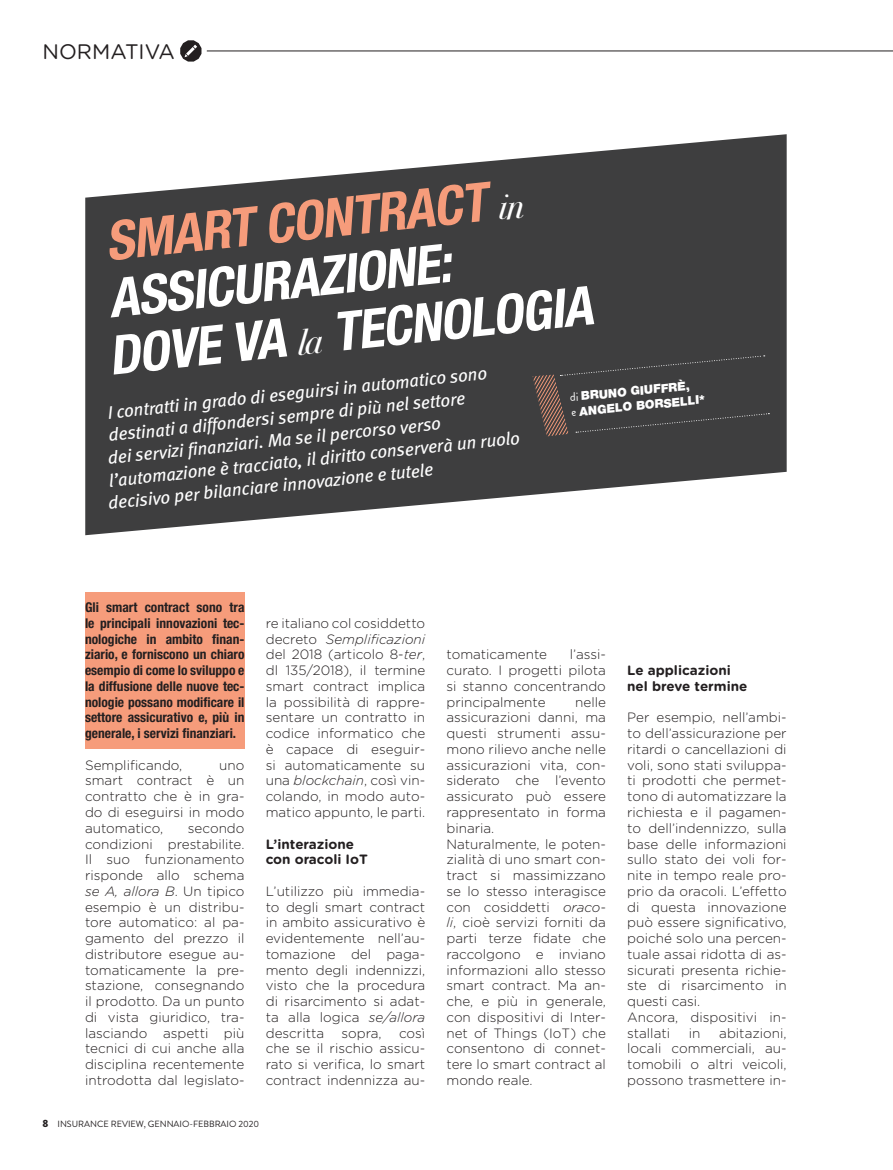
<style>
.page{position:relative;width:893px;height:1170px;background:#fff}
.page>*{position:absolute;margin:0;border:0;box-sizing:border-box;transform-origin:0 0}
.t1{font:italic 700 condensed 54px "Helvetica Neue LT Std";color:#fff}
.t2{font:italic 700 condensed 54px "Helvetica Neue LT Std";color:#f69c7b}
.t3{font:21px "Gotham Rounded";color:#231f20}
.t4{font:italic 18px "Meta";color:#fff}
.t5{font:300 13.5px/15.8px "Gotham Rounded";color:#231f20;text-align:justify}
.t6{font:700 condensed 13.5px/15.8px "Helvetica Neue LT Std";color:#231f20;text-align:justify}
.t7{font:700 13.5px "Gotham Rounded";color:#231f20}
.t8{font:900 12.15px "Helvetica Neue LT Std";color:#fff}
.t9{font:9px "Brandon Grotesque";color:#231f20}
.s1{font-family:"Bodoni Svty Two ITCTT";font-weight:400;font-stretch:normal;font-size:36px;color:#fff}
.s2{font-family:"Bodoni Svty Two ITCTT";font-weight:400;font-stretch:normal;font-size:36px}
.s3{font-family:"Brandon Grotesque";font-weight:400}
.s4{font-family:"Brandon Grotesque";font-weight:400;font-style:italic}
.s5{font-style:italic}
.s6{font-weight:900;font-size:10.5px}
</style>
<div class="page">
<hr style="left:207px;top:51px;width:686px;height:1px;background:#231f20">
<svg style="left:85px;top:134px;width:702px;height:402px;fill:#3e3e3f"></svg>
<svg style="left:533px;top:355px;width:236px;height:81px;background:#434141"></svg>
<div style="left:85px;top:591px;width:159px;height:157px;background:#f69c7b"></div>
<svg style="left:180px;top:40px;width:21px;height:22px"></svg>
<p class="t3" style="left:43px;top:37px;width:134px">NORMATIVA</p>
<p class="t2" style="left:102px;top:209px;width:421px;rotate:-6deg">SMART CONTRACT <span class="s1">in</span></p>
<p class="t1" style="left:105px;top:266px;width:345px;rotate:-6deg">ASSICURAZIONE:</p>
<p class="t1" style="left:105px;top:323px;width:488px;rotate:-6deg">DOVE VA <span class="s2">la</span> TECNOLOGIA</p>
<p class="t8" style="left:569px;top:389px;width:122px;rotate:-5deg"><span class="s3">di</span> BRUNO GIUFFRÈ,</p>
<p class="t4" style="left:107px;top:402px;width:383px;rotate:-6deg">I contratti in grado di eseguirsi in automatico sono</p>
<p class="t4" style="left:108px;top:425px;width:360px;rotate:-6deg">destinati a diffondersi sempre di più nel settore</p>
<p class="t8" style="left:571px;top:404px;width:135px;rotate:-5deg"><span class="s4">e</span> ANGELO BORSELLI*</p>
<p class="t4" style="left:107px;top:447px;width:336px;rotate:-6deg">dei servizi finanziari. Ma se il percorso verso</p>
<p class="t4" style="left:108px;top:470px;width:415px;rotate:-6deg">l’automazione è tracciato, il diritto conserverà un ruolo</p>
<p class="t4" style="left:107px;top:493px;width:328px;rotate:-6deg">decisivo per bilanciare innovazione e tutele</p>
<p class="t6" style="left:85px;top:599px;width:161px">Gli smart contract sono tra le principali innovazioni tec&shy;nologiche in ambito finan&shy;ziario, e forniscono un chiaro esempio di come lo sviluppo e la diffusione delle nuove tec&shy;nologie possano modificare il settore assicurativo e, più in generale, i servizi finanziari.</p>
<p class="t5" style="left:85px;top:756px;width:99px">Semplificando,</p>
<p class="t5" style="left:85px;top:756px;width:161px;text-indent:134px">uno smart contract è un contratto che è in gra&shy;do di eseguirsi in modo automatico,</p>
<p class="t5" style="left:85px;top:819px;width:161px;text-indent:103px">secondo condizioni prestabilite.<br>Il suo funzionamento risponde allo schema <span class="s5">se A, allora B</span>. Un tipico esempio è un distribu&shy;tore automatico: al pa&shy;gamento del prezzo il distributore esegue au&shy;tomaticamente la pre&shy;stazione, consegnando il prodotto. Da un punto di vista giuridico, tra&shy;lasciando aspetti più tecnici di cui anche alla disciplina recentemente introdotta dal legislato-</p>
<p class="t5" style="left:266px;top:614px;width:161px">re italiano col cosiddetto decreto <span class="s5">Semplificazioni </span>del 2018 (articolo 8-<span class="s5">ter</span>, dl 135/2018), il termine smart contract implica la possibilità di rappre&shy;sentare un contratto in codice informatico che è capace di eseguir&shy;si automaticamente su una <span class="s5">blockchain</span>, così vin&shy;colando, in modo auto&shy;matico appunto, le parti.</p>
<p class="t7" style="left:266px;top:833px;width:90px">L’interazione</p>
<p class="t7" style="left:266px;top:849px;width:104px">con oracoli IoT</p>
<p class="t5" style="left:266px;top:882px;width:161px">L’utilizzo più immedia&shy;to degli smart contract in ambito assicurativo è evidentemente nell’au&shy;tomazione del paga&shy;mento degli indennizzi, visto che la procedura di risarcimento si adat&shy;ta alla logica <span class="s5">se/allora </span>descritta</p>
<p class="t5" style="left:266px;top:1024px;width:161px;text-indent:133px">così che se il rischio assicu&shy;rato si verifica, lo smart contract indennizza au-</p>
<p class="t5" style="left:342px;top:1024px;width:42px">sopra,</p>
<p class="t9" style="left:43px;top:1117px;width:218px"><span class="s6">8</span> INSURANCE REVIEW, GENNAIO-FEBBRAIO 2020</p>
<p class="t5" style="left:446px;top:646px;width:161px;text-indent:123px">l’assi&shy;curato. I progetti pilota si stanno concentrando principalmente</p>
<p class="t5" style="left:446px;top:646px;width:102px">tomaticamente</p>
<p class="t5" style="left:446px;top:693px;width:161px;text-indent:129px">nelle assicurazioni danni, ma questi strumenti assu&shy;mono rilievo anche nelle assicurazioni vita, con&shy;siderato che l’evento assicurato può essere rappresentato in forma binaria.</p>
<p class="t5" style="left:446px;top:835px;width:161px">Naturalmente, le poten&shy;zialità di uno smart con&shy;tract si massimizzano se lo stesso interagisce con cosiddetti <span class="s5">oraco&shy;li</span>, cioè servizi forniti da parti terze fidate che raccolgono e inviano informazioni allo stesso smart contract. Ma an&shy;che, e più in generale, con dispositivi di Inter&shy;net of Things (IoT) che consentono di connet&shy;tere lo smart contract al mondo reale.</p>
<p class="t7" style="left:627px;top:660px;width:105px">Le applicazioni</p>
<p class="t7" style="left:627px;top:676px;width:122px">nel breve termine</p>
<p class="t5" style="left:627px;top:709px;width:161px">Per esempio, nell’ambi&shy;to dell’assicurazione per ritardi o cancellazioni di voli, sono stati sviluppa&shy;ti prodotti che permet&shy;tono di automatizzare la richiesta e il pagamen&shy;to dell’indennizzo, sulla base delle informazioni sullo stato dei voli for&shy;nite in tempo reale pro&shy;prio da oracoli. L’effetto di questa innovazione può essere significativo, poiché solo una percen&shy;tuale assai ridotta di as&shy;sicurati presenta richie&shy;ste di risarcimento in questi casi.</p>
<p class="t5" style="left:627px;top:1008px;width:161px">Ancora, dispositivi in&shy;stallati</p>
<p class="t5" style="left:627px;top:1024px;width:161px;text-indent:92px">abitazioni, locali commerciali, au&shy;tomobili o altri veicoli, possono trasmettere in-</p>
<p class="t5" style="left:689px;top:1024px;width:13px">in</p>
</div>
